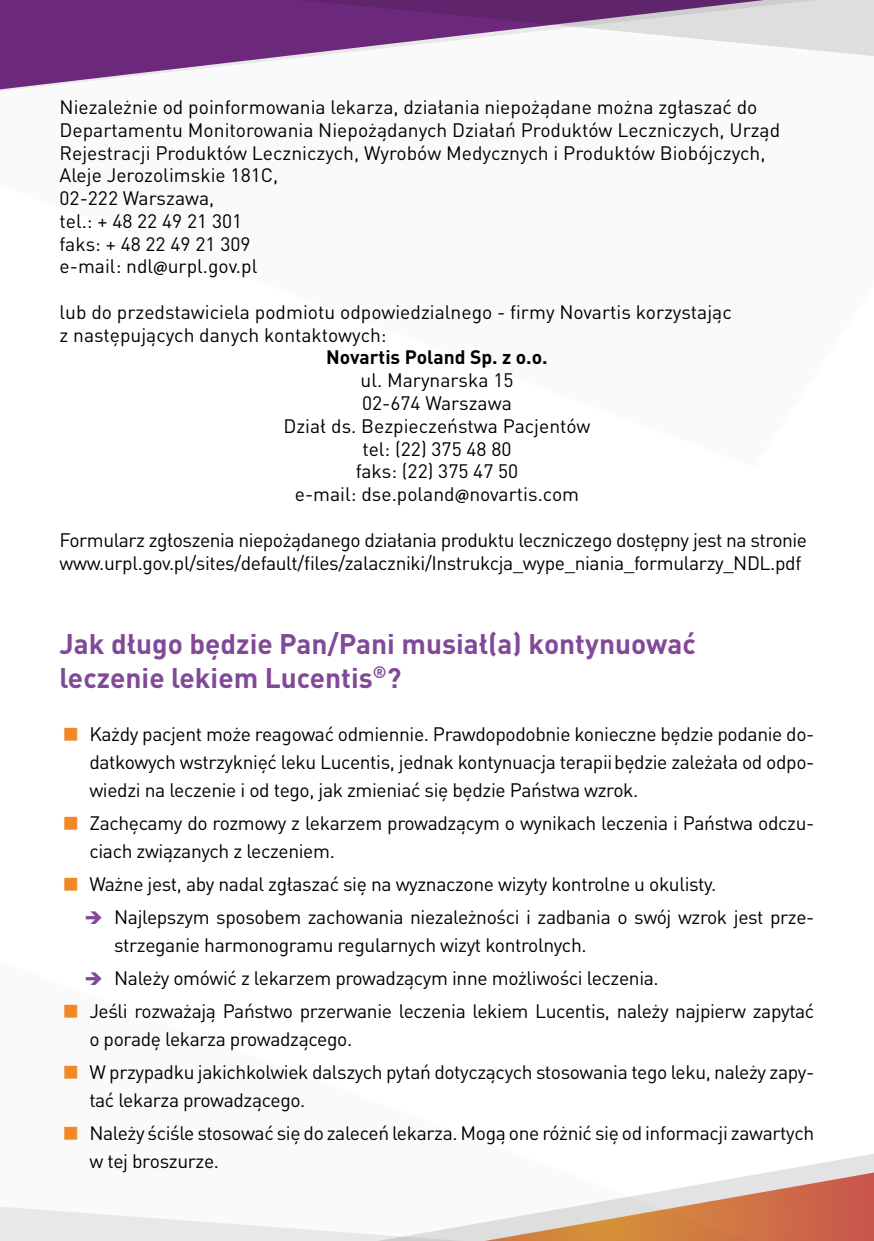
<style>
.page{position:relative;width:874px;height:1241px;background:#fff}
.page>*{position:absolute;margin:0;border:0;box-sizing:border-box;transform-origin:0 0}
.t1{font:700 28px/33.6px "DIN Pro";color:#814997}
.t2{font:19.25px/28px "DIN Pro";letter-spacing:-.02em;color:#000}
.t3{font:19.25px/22.8px "DIN Pro";color:#000}
.t4{font:700 19.25px "DIN Pro";color:#000}
.s1{font-family:"Myriad Pro";font-weight:600}
</style>
<div class="page">
<svg style="left:0;top:1207px;width:119px;height:33px;background:#eaeaea"></svg>
<svg style="left:119px;top:1215px;width:44px;height:25px"></svg>
<svg style="left:163px;top:1154px;width:710px;height:86px"></svg>
<div style="left:820px;top:0;width:53px;height:56px;background:#dedede"></div>
<svg style="left:0;top:0;width:820px;height:91px"></svg>
<p class="t3" style="left:60px;top:95px;width:721px">Niezależnie od poinformowania lekarza, działania niepożądane można zgłaszać do Departamentu Monitorowania Niepożądanych Działań Produktów Leczniczych, Urząd Rejestracji Produktów Leczniczych, Wyrobów Medycznych i Produktów Biobójczych, Aleje Jerozolimskie 181C,<br>02-222 Warszawa,<br>tel.: + 48 22 49 21 301<br>faks: + 48 22 49 21 309<br>e-mail: ndl<span class="s1">@</span>urpl.gov.pl</p>
<p class="t3" style="left:60px;top:300px;width:673px">lub do przedstawiciela podmiotu odpowiedzialnego - firmy Novartis korzystając z następujących danych kontaktowych:</p>
<p class="t4" style="left:326px;top:344px;width:223px">Novartis Poland Sp. z o.o.</p>
<p class="t3" style="left:283px;top:368px;width:308px;text-align:center">ul. Marynarska 15<br>02-674 Warszawa<br>Dział ds. Bezpieczeństwa Pacjentów tel: (22) 375 48 80<br>faks: (22) 375 47 50<br>e-mail: dse.poland<span class="s1">@</span>novartis.com</p>
<p class="t2" style="left:60px;top:527px;width:748px;line-height:23.1px">Formularz zgłoszenia niepożądanego działania produktu leczniczego dostępny jest na stronie www.urpl.gov.pl/sites/default/files/zalaczniki/Instrukcja_wype_niania_formularzy_NDL.pdf</p>
<h1 class="t1" style="left:60px;top:626px;width:637px">Jak długo będzie Pan/Pani musiał(a) kontynuować leczenie lekiem Lucentis<sup>®</sup>?</h1>
<p class="t2" style="left:89px;top:719px;width:726px;text-align:justify">Każdy pacjent może reagować odmiennie. Prawdopodobnie konieczne będzie podanie do&shy;datkowych wstrzyknięć leku Lucentis, jednak kontynuacja terapiibędzie zależała od odpo&shy;wiedzi na leczenie i od tego, jak zmieniać się będzie Państwa wzrok.</p>
<p class="t2" style="left:89px;top:808px;width:726px">Zachęcamy do rozmowy z lekarzem prowadzącym o wynikach leczenia i Państwa odczu&shy;ciach związanych z leczeniem.</p>
<p class="t2" style="left:114px;top:866px;width:701px;line-height:32.9px;text-indent:-25px">Ważne jest, aby nadal zgłaszać się na wyznaczone wizyty kontrolne u okulisty.<br>Najlepszym sposobem zachowania niezależności i zadbania o swój wzrok jest prze-</p>
<p class="t2" style="left:114px;top:930px;width:473px">strzeganie harmonogramu regularnych wizyt kontrolnych.</p>
<p class="t2" style="left:114px;top:963px;width:546px">Należy omówić z lekarzem prowadzącym inne możliwości leczenia.</p>
<p class="t2" style="left:89px;top:995px;width:726px">Jeśli rozważają Państwo przerwanie leczenia lekiem Lucentis, należy najpierw zapytać</p>
<p class="t2" style="left:89px;top:1021px;width:726px;line-height:32.9px">o poradę lekarza prowadzącego.<br>W przypadku jakichkolwiek dalszych pytań dotyczących stosowania tego leku, należy zapy-</p>
<p class="t2" style="left:89px;top:1082px;width:726px;line-height:32.9px">tać lekarza prowadzącego.<br>Należy ściśle stosować się do zaleceń lekarza. Mogą one różnić się od informacji zawartych</p>
<p class="t2" style="left:89px;top:1145px;width:131px">w tej broszurze.</p>
</div>
